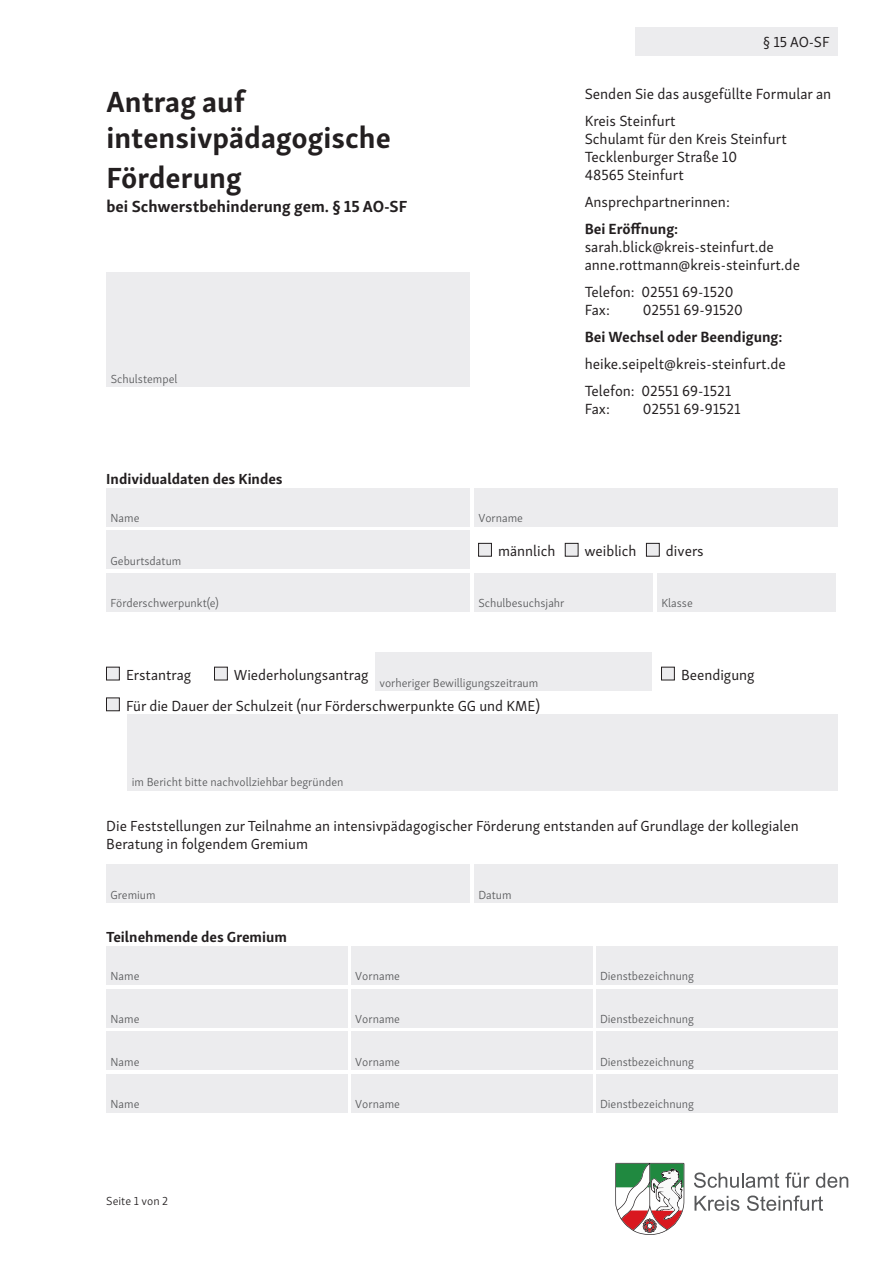
<style>
.page{position:relative;width:893px;height:1263px;background:#fff}
.page>*{position:absolute;margin:0;border:0;box-sizing:border-box;transform-origin:0 0}
.t1{font:700 30px/36px "Skolar Sans Latn";color:#231f20}
.t2{font:700 16.5px "Skolar Sans Latn";color:#231f20}
.t3{font:15.15px/18.1px "Skolar Sans Latn";color:#231f20}
.t4{font:700 15.15px "Skolar Sans Latn";color:#231f20}
.t5{font:15px/18px "Skolar Sans Latn";color:#231f20}
.t6{font:700 15px "Skolar Sans Latn";color:#231f20}
.t7{font:300 12px "Skolar Sans Latn";color:#57585a}
.t8{font:300 12px "Skolar Sans Latn";color:#231f20}
</style>
<div class="page">
<svg style="left:615px;top:1163px;width:69px;height:72px"></svg>
<svg style="left:694px;top:1172px;width:85px;height:16px"></svg>
<svg style="left:785px;top:1172px;width:25px;height:16px"></svg>
<svg style="left:816px;top:1173px;width:32px;height:15px"></svg>
<svg style="left:694px;top:1196px;width:45px;height:15px"></svg>
<svg style="left:747px;top:1195px;width:76px;height:16px"></svg>
<div style="left:636px;top:28px;width:202px;height:28px;background:#ececee"></div>
<div style="left:106px;top:488px;width:364px;height:38px;background:#ececee"></div>
<div style="left:474px;top:488px;width:364px;height:38px;background:#ececee"></div>
<div style="left:106px;top:531px;width:364px;height:38px;background:#ececee"></div>
<div style="left:479px;top:543px;width:12px;height:13px;background:#ececee"></div>
<div style="left:478px;top:543px;width:14px;height:13px;border:1px solid #231f20"></div>
<div style="left:565px;top:543px;width:13px;height:13px;background:#ececee"></div>
<div style="left:565px;top:543px;width:13px;height:13px;border:1px solid #231f20"></div>
<div style="left:646px;top:543px;width:13px;height:13px;background:#ececee"></div>
<div style="left:646px;top:543px;width:13px;height:13px;border:1px solid #231f20"></div>
<div style="left:106px;top:573px;width:364px;height:38px;background:#ececee"></div>
<div style="left:474px;top:573px;width:179px;height:38px;background:#ececee"></div>
<div style="left:657px;top:573px;width:179px;height:38px;background:#ececee"></div>
<div style="left:106px;top:667px;width:13px;height:13px;background:#ececee"></div>
<div style="left:106px;top:667px;width:14px;height:13px;border:1px solid #231f20"></div>
<div style="left:214px;top:667px;width:13px;height:13px;background:#ececee"></div>
<div style="left:214px;top:667px;width:14px;height:13px;border:1px solid #231f20"></div>
<div style="left:375px;top:652px;width:277px;height:39px;background:#ececee"></div>
<div style="left:661px;top:667px;width:13px;height:13px;background:#ececee"></div>
<div style="left:661px;top:667px;width:14px;height:13px;border:1px solid #231f20"></div>
<div style="left:106px;top:698px;width:13px;height:13px;background:#ececee"></div>
<div style="left:106px;top:698px;width:14px;height:13px;border:1px solid #231f20"></div>
<div style="left:128px;top:714px;width:710px;height:76px;background:#ececee"></div>
<div style="left:106px;top:272px;width:364px;height:115px;background:#ececee"></div>
<div style="left:106px;top:865px;width:364px;height:38px;background:#ececee"></div>
<div style="left:474px;top:865px;width:364px;height:38px;background:#ececee"></div>
<div style="left:106px;top:946px;width:242px;height:39px;background:#ececee"></div>
<div style="left:351px;top:946px;width:242px;height:39px;background:#ececee"></div>
<div style="left:596px;top:946px;width:242px;height:39px;background:#ececee"></div>
<div style="left:106px;top:989px;width:242px;height:38px;background:#ececee"></div>
<div style="left:351px;top:989px;width:242px;height:38px;background:#ececee"></div>
<div style="left:596px;top:989px;width:242px;height:38px;background:#ececee"></div>
<div style="left:106px;top:1031px;width:242px;height:39px;background:#ececee"></div>
<div style="left:351px;top:1031px;width:242px;height:39px;background:#ececee"></div>
<div style="left:596px;top:1031px;width:242px;height:39px;background:#ececee"></div>
<div style="left:106px;top:1074px;width:242px;height:38px;background:#ececee"></div>
<div style="left:351px;top:1074px;width:242px;height:38px;background:#ececee"></div>
<div style="left:596px;top:1074px;width:242px;height:38px;background:#ececee"></div>
<h1 class="t1" style="left:106px;top:81px;width:286px">Antrag auf intensivpädagogische</h1>
<h1 class="t1" style="left:106px;top:157px;width:137px">Förderung</h1>
<p class="t2" style="left:106px;top:193px;width:302px">bei Schwerstbehinderung gem. § 15 AO-SF</p>
<p class="t7" style="left:111px;top:370px;width:68px">Schulstempel</p>
<p class="t5" style="left:763px;top:32px;width:68px">§ 15 AO-SF</p>
<p class="t3" style="left:585px;top:79px;width:248px;line-height:26.7px">Senden Sie das ausgefüllte Formular an<br>Kreis Steinfurt</p>
<p class="t3" style="left:585px;top:129px;width:204px">Schulamt für den Kreis Steinfurt<br>Tecklenburger Straße 10<br>48565 Steinfurt</p>
<p class="t3" style="left:585px;top:192px;width:147px">Ansprechpartnerinnen:</p>
<p class="t4" style="left:585px;top:216px;width:95px">Bei Eröffnung:</p>
<p class="t3" style="left:585px;top:237px;width:217px">sarah.blick@kreis-steinfurt.de anne.rottmann@kreis-steinfurt.de</p>
<p class="t3" style="left:585px;top:282px;width:150px">Telefon: 02551 69-1520<br>Fax:</p>
<p class="t3" style="left:643px;top:300px;width:102px">02551 69-91520</p>
<p class="t4" style="left:585px;top:325px;width:199px">Bei Wechsel oder Beendigung:</p>
<p class="t3" style="left:585px;top:349px;width:203px;line-height:26.7px">heike.seipelt@kreis-steinfurt.de<br>Telefon: 02551 69-1521</p>
<p class="t3" style="left:585px;top:398px;width:27px">Fax:</p>
<p class="t3" style="left:643px;top:398px;width:99px">02551 69-91521</p>
<p class="t6" style="left:106px;top:466px;width:178px">Individualdaten des Kindes</p>
<p class="t7" style="left:111px;top:509px;width:30px">Name</p>
<p class="t7" style="left:478px;top:509px;width:46px">Vorname</p>
<p class="t7" style="left:111px;top:552px;width:72px">Geburtsdatum</p>
<p class="t5" style="left:498px;top:541px;width:59px">männlich</p>
<p class="t5" style="left:585px;top:541px;width:53px">weiblich</p>
<p class="t5" style="left:666px;top:541px;width:39px">divers</p>
<p class="t7" style="left:111px;top:594px;width:110px">Förderschwerpunkt(e)</p>
<p class="t7" style="left:478px;top:594px;width:88px">Schulbesuchsjahr</p>
<p class="t7" style="left:661px;top:594px;width:33px">Klasse</p>
<p class="t5" style="left:126px;top:665px;width:67px">Erstantrag</p>
<p class="t7" style="left:234px;top:674px;width:306px"><sup>Wiederholungsantrag</sup> vorheriger Bewilligungszeitraum</p>
<p class="t5" style="left:681px;top:665px;width:75px">Beendigung</p>
<p class="t5" style="left:126px;top:696px;width:416px">Für die Dauer der Schulzeit (nur Förderschwerpunkte GG und KME)</p>
<p class="t7" style="left:132px;top:773px;width:213px">im Bericht bitte nachvollziehbar begründen</p>
<p class="t5" style="left:106px;top:816px;width:694px">Die Feststellungen zur Teilnahme an intensivpädagogischer Förderung entstanden auf Grundlage der kollegialen<br>Beratung in folgendem Gremium</p>
<p class="t7" style="left:111px;top:886px;width:47px">Gremium</p>
<p class="t7" style="left:478px;top:886px;width:35px">Datum</p>
<p class="t6" style="left:106px;top:925px;width:182px">Teilnehmende des Gremium</p>
<p class="t7" style="left:111px;top:967px;width:30px">Name</p>
<p class="t7" style="left:355px;top:967px;width:46px">Vorname</p>
<p class="t7" style="left:600px;top:967px;width:96px">Dienstbezeichnung</p>
<p class="t7" style="left:111px;top:1010px;width:30px">Name</p>
<p class="t7" style="left:355px;top:1010px;width:46px">Vorname</p>
<p class="t7" style="left:600px;top:1010px;width:96px">Dienstbezeichnung</p>
<p class="t7" style="left:111px;top:1052px;width:30px">Name</p>
<p class="t7" style="left:355px;top:1052px;width:46px">Vorname</p>
<p class="t7" style="left:600px;top:1052px;width:96px">Dienstbezeichnung</p>
<p class="t7" style="left:111px;top:1095px;width:30px">Name</p>
<p class="t7" style="left:355px;top:1095px;width:46px">Vorname</p>
<p class="t7" style="left:600px;top:1095px;width:96px">Dienstbezeichnung</p>
<p class="t8" style="left:106px;top:1192px;width:63px">Seite 1 von 2</p>
</div>
